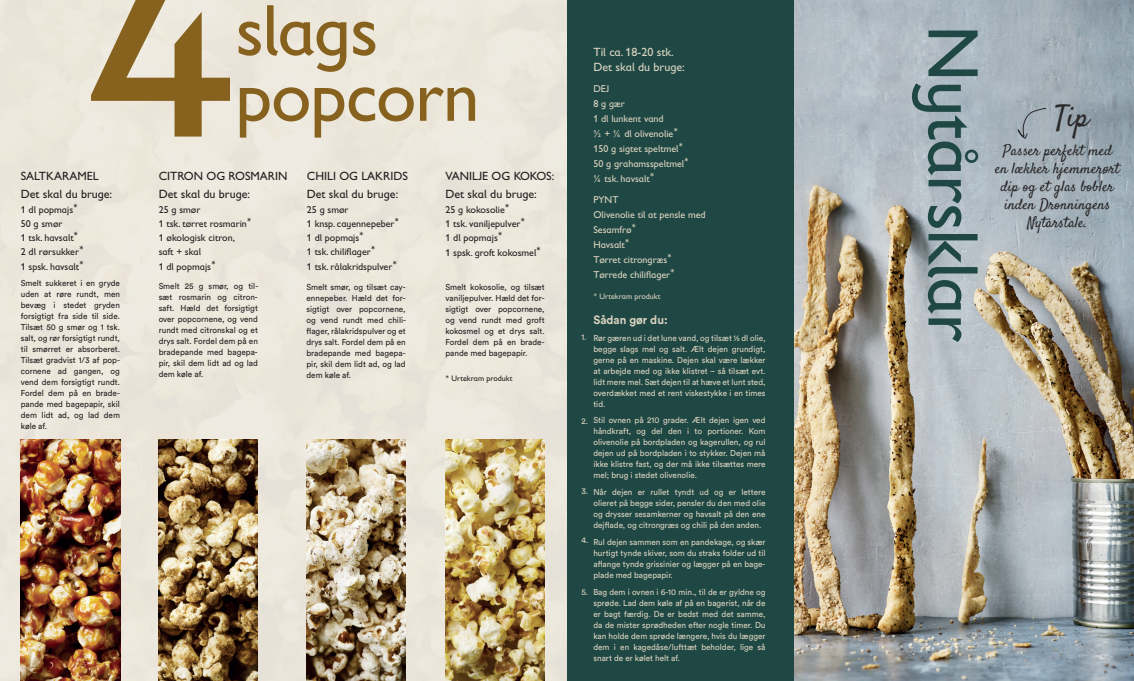
<style>
.page{position:relative;width:1134px;height:681px;background:#fff}
.page>*{position:absolute;margin:0;border:0;box-sizing:border-box;transform-origin:0 0}
.t1{font:73px/65.7px "Gill Sans Infant Std";letter-spacing:-.02em;color:#87621e}
.t2{font:72px "Gill Sans Infant Std";letter-spacing:-.015em;color:#1f4845}
.t3{font:30px "Satisfy";color:#2b292a}
.t4{font:15px/18px "Satisfy";color:#2b292a;text-align:center}
.t5{font:12px/17.8px "Gill Sans Infant Std";color:#231f20}
.t6{font:12px/15px "Gill Sans Infant Std";color:#ddd4c0}
.t7{font:700 12px "Circular Std";color:#ddd4c0;scale:.96 1}
.t8{font:10px/14px "Gill Sans Infant Std";color:#231f20}
.t9{font:10px/15px "Gill Sans Infant Std";color:#ddd4c0}
.t10{font:8.5px/11px "Circular Std";color:#ddd4c0;text-align:justify;scale:.96 1}
.t11{font:8.5px/11px "Circular Std";color:#231f20;text-align:justify;scale:.96 1}
.t12{font:8px "Gill Sans Infant Std";color:#231f20}
.t13{font:8px "Gill Sans Infant Std";color:#ddd4c0}
.s1{font-family:"DIN"}
</style>
<div class="page">
<img style="left:794px;top:0;width:340px;height:680px">
<div style="left:567px;top:0;width:227px;height:680px;background:#1f4845"></div>
<img style="left:0;top:0;width:567px;height:680px">
<svg style="left:1017px;top:107px;width:32px;height:32px"></svg>
<svg style="left:91px;top:0;width:139px;height:136px;background:#c3b18f"></svg>
<h3 class="t5" style="left:21px;top:167px;width:93px">SALTKARAMEL<br>Det skal du bruge:</h3>
<p class="t8" style="left:21px;top:203px;width:65px">1 dl popmajs<sup>*<br></sup>50 g smør<br>1 tsk. havsalt<sup>*<br></sup>2 dl rørsukker<sup>*</sup></p>
<p class="t8" style="left:21px;top:260px;width:65px">1 spsk. havsalt<sup>*</sup></p>
<p class="t11" style="left:21px;top:277px;width:105px">Smelt sukkeret i en gryde uden at røre rundt, men bevæg i stedet gryden forsigtigt fra side til side.<br>Tilsæt 50 g smør og 1 tsk. salt, og rør forsigtigt rundt, til smørret er absorberet.<br>Tilsæt gradvist 1/3 af pop&shy;cornene ad gangen, og vend dem forsigtigt rundt.<br>Fordel dem på en brade&shy;pande med bagepapir, skil dem lidt ad, og lad dem køle af.</p>
<h1 class="t1" style="left:236px;top:-3px;width:245px">slags popcorn</h1>
<h3 class="t5" style="left:159px;top:167px;width:130px">CITRON OG ROSMARIN<br>Det skal du bruge:</h3>
<p class="t8" style="left:159px;top:202px;width:94px">25 g smør<br>1 tsk. tørret rosmarin<sup>*<br></sup>1 økologisk citron, saft + skal</p>
<p class="t8" style="left:159px;top:259px;width:59px">1 dl popmajs<sup>*</sup></p>
<p class="t11" style="left:159px;top:280px;width:105px">Smelt 25 g smør, og til&shy;sæt rosmarin og citron&shy;saft. Hæld det forsigtigt over popcornene, og vend rundt med citronskal og et drys salt. Fordel dem på en bradepande med bagepa&shy;pir, skil dem lidt ad og lad dem køle af.</p>
<h3 class="t5" style="left:307px;top:167px;width:103px">CHILI OG LAKRIDS<br>Det skal du bruge:</h3>
<p class="t8" style="left:307px;top:203px;width:94px">25 g smør<br>1 knsp. cayennepeber<sup>*<br></sup>1 dl popmajs<sup>*<br></sup>1 tsk. chiliflager<sup>*</sup></p>
<p class="t8" style="left:307px;top:260px;width:92px">1 tsk. rålakridspulver<sup>*</sup></p>
<h3 class="t5" style="left:445px;top:167px;width:110px">VANILJE OG KOKOS:<br>Det skal du bruge:</h3>
<p class="t8" style="left:445px;top:203px;width:81px">25 g kokosolie<sup>*<br></sup>1 tsk. vaniljepulver<sup>*<br></sup>1 dl popmajs<sup>*</sup></p>
<p class="t8" style="left:445px;top:246px;width:97px">1 spsk. groft kokosmel<sup>*</sup></p>
<p class="t11" style="left:306px;top:281px;width:105px">Smelt smør, og tilsæt cay&shy;ennepeber. Hæld det for&shy;sigtigt over popcornene, og vend rundt med chili&shy;flager, rålakridspulver og et drys salt. Fordel dem på en bradepande med bagepa&shy;pir, skil dem lidt ad, og lad dem køle af.</p>
<p class="t11" style="left:445px;top:281px;width:105px">Smelt kokosolie, og tilsæt vaniljepulver. Hæld det for&shy;sigtigt over popcornene, og vend rundt med groft kokosmel og et drys salt.<br>Fordel dem på en brade&shy;pande med bagepapir.</p>
<p class="t12" style="left:445px;top:373px;width:69px"><span class="s1">*</span> Urtekram produkt</p>
<h3 class="t6" style="left:593px;top:45px;width:93px">Til ca. 18-20 stk.<br>Det skal du bruge:</h3>
<p class="t9" style="left:593px;top:81px;width:97px">DEJ<br>8 g gær<br>1 dl lunkent vand<br>½ + ¼ dl olivenolie<sup>*<br></sup>150 g sigtet speltmel<sup>*<br></sup>50 g grahamsspeltmel<sup>* </sup>¼ tsk. havsalt<sup>*</sup></p>
<p class="t9" style="left:593px;top:192px;width:114px">PYNT<br>Olivenolie til at pensle med<br>Sesamfrø<sup>*<br></sup>Havsalt<sup>*<br></sup>Tørret citrongræs<sup>*<br></sup>Tørrede chiliflager<sup>*</sup></p>
<p class="t13" style="left:593px;top:291px;width:69px"><span class="s1">*</span> Urtekram produkt</p>
<h3 class="t7" style="left:593px;top:312px;width:79px">Sådan gør du:</h3>
<p class="t10" style="left:593px;top:332px;width:181px">Rør gæren ud i det lune vand, og tilsæt ½ dl olie, begge slags mel og salt. Ælt dejen grundigt, gerne på en maskine. Dejen skal være lækker at arbejde med og ikke klistret – så tilsæt evt. lidt mere mel. Sæt dejen til at hæve et lunt sted, overdækket med et rent viskestykke i en times tid.</p>
<p class="t10" style="left:593px;top:414px;width:181px">Stil ovnen på 210 grader. Ælt dejen igen ved håndkraft, og del den i to portioner. Kom olivenolie på bordpladen og kagerullen, og rul dejen ud på bordpladen i to stykker. Dejen må ikke klistre fast, og der må ikke tilsættes mere mel; brug i stedet olivenolie.</p>
<p class="t10" style="left:593px;top:486px;width:181px">Når dejen er rullet tyndt ud og er lettere olieret på begge sider, pensler du den med olie og drysser sesamkerner og havsalt på den ene dejflade, og citrongræs og chili på den anden.</p>
<p class="t10" style="left:593px;top:536px;width:181px">Rul dejen sammen som en pandekage, og skær hurtigt tynde skiver, som du straks folder ud til aflange tynde grissinier og lægger på en bage&shy;plade med bagepapir.</p>
<p class="t10" style="left:593px;top:585px;width:181px">Bag dem i ovnen i 6-10 min., til de er gyldne og sprøde. Lad dem køle af på en bagerist, når de er bagt færdig. De er bedst med det samme, da de mister sprødheden efter nogle timer. Du kan holde dem sprøde længere, hvis du lægger dem i en kagedåse/lufttæt beholder, lige så snart de er kølet helt af.</p>
<p class="t10" style="left:581px;top:331px;width:7px">1.</p>
<p class="t10" style="left:581px;top:415px;width:8px">2.</p>
<p class="t10" style="left:581px;top:485px;width:8px">3.</p>
<p class="t10" style="left:581px;top:534px;width:9px">4.</p>
<p class="t10" style="left:581px;top:585px;width:8px">5.</p>
<h2 class="t2" style="left:994px;top:25px;width:318px;rotate:90deg">Nytårsklar</h2>
<h3 class="t3" style="left:1054px;top:98px;width:36px">Tip</h3>
<h3 class="t4" style="left:995px;top:143px;width:126px">Passer perfekt med en lækker hjemmerørt dip og et glas bobler inden Dronningens<br>Nytårstale.</h3>
</div>
